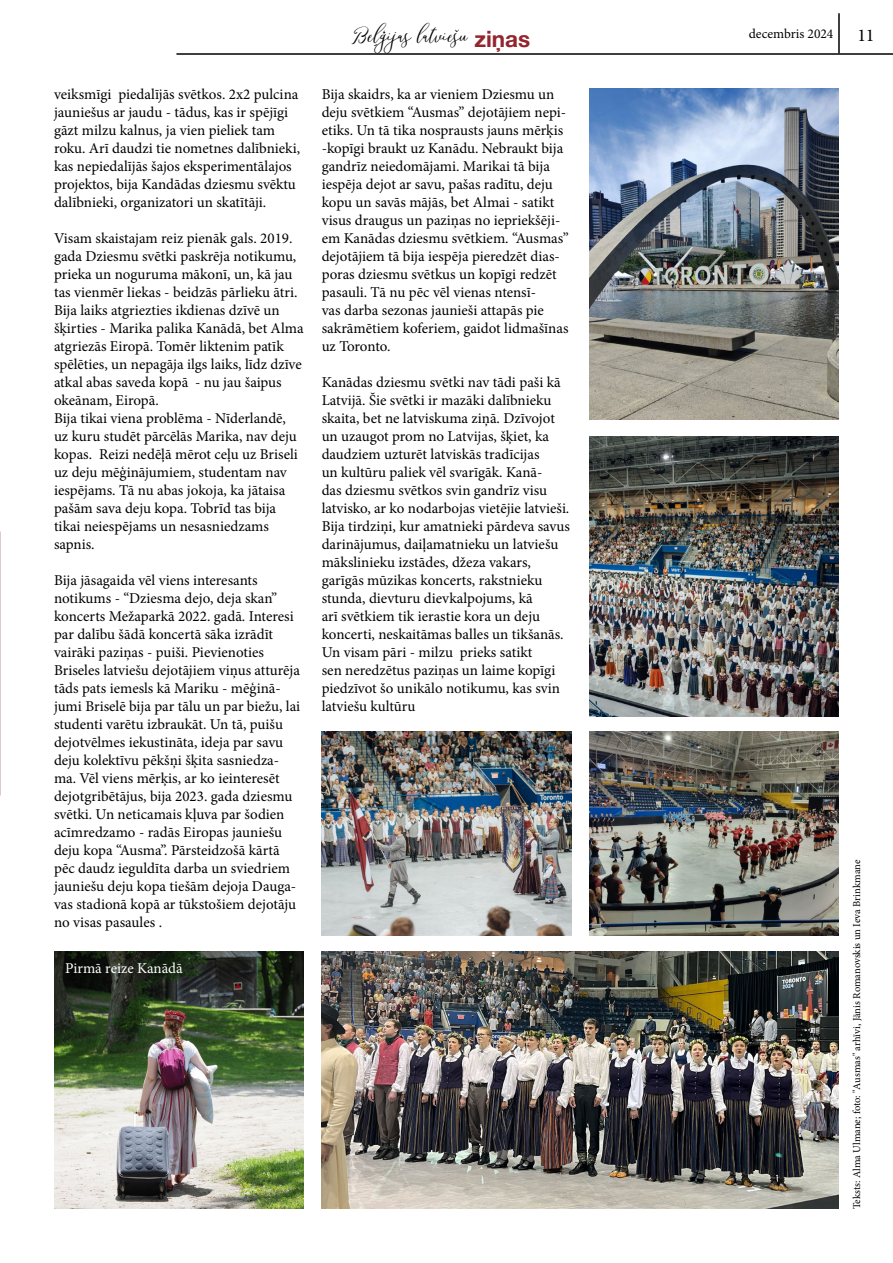
<style>
.page{position:relative;width:893px;height:1263px;background:#fff}
.page>*{position:absolute;margin:0;border:0;box-sizing:border-box;transform-origin:0 0}
.t1{font:24px "Harvester";color:#000}
.t2{font:700 22.5px "Helvetica Neue";color:#93252e}
.t3{font:18px "Minion Pro";color:#000}
.t4{font:15px/18px "Minion Pro";color:#000}
.t5{font:15px "Minion Pro";color:#fff}
.t6{font:13.5px "Minion Pro";color:#000}
.t7{font:10.5px "Minion Pro";letter-spacing:-.005em;color:#000}
</style>
<div class="page">
<hr style="left:176px;top:53px;width:717px;height:2px;background:#000">
<hr style="left:838px;top:13px;width:2px;height:40px;background:#000">
<img style="left:589px;top:437px;width:250px;height:279px">
<img style="left:322px;top:731px;width:249px;height:204px">
<img style="left:0;top:0;width:1px;height:568px">
<img style="left:322px;top:952px;width:517px;height:257px">
<img style="left:54px;top:952px;width:250px;height:257px">
<img style="left:589px;top:88px;width:250px;height:332px">
<img style="left:589px;top:731px;width:250px;height:204px">
<p class="t4" style="left:54px;top:85px;width:248px">veiksmīgi piedalījās svētkos. 2x2 pulcina jauniešus ar jaudu - tādus, kas ir spējīgi gāzt milzu kalnus, ja vien pieliek tam roku. Arī daudzi tie nometnes dalībnieki, kas nepiedalījās šajos eksperimentālajos projektos, bija Kandādas dziesmu svēktu dalībnieki, organizatori un skatītāji.</p>
<p class="t4" style="left:54px;top:229px;width:251px">Visam skaistajam reiz pienāk gals. 2019. gada Dziesmu svētki paskrēja notikumu, prieka un noguruma mākonī, un, kā jau tas vienmēr liekas - beidzās pārlieku ātri.<br>Bija laiks atgriezties ikdienas dzīvē un šķirties - Marika palika Kanādā, bet Alma atgriezās Eiropā. Tomēr liktenim patīk spēlēties, un nepagāja ilgs laiks, līdz dzīve atkal abas saveda kopā - nu jau šaipus okeānam, Eiropā.<br>Bija tikai viena problēma - Nīderlandē, uz kuru studēt pārcēlās Marika, nav deju kopas. Reizi nedēļā mērot ceļu uz Briseli uz deju mēģinājumiem, studentam nav iespējams. Tā nu abas jokoja, ka jātaisa pašām sava deju kopa. Tobrīd tas bija tikai neiespējams un nesasniedzams sapnis.</p>
<p class="t4" style="left:54px;top:571px;width:248px">Bija jāsagaida vēl viens interesants notikums - “Dziesma dejo, deja skan” koncerts Mežaparkā 2022. gadā. Interesi par dalību šādā koncertā sāka izrādīt vairāki paziņas - puiši. Pievienoties Briseles latviešu dejotājiem viņus atturēja tāds pats iemesls kā Mariku - mēģinā&shy;jumi Briselē bija par tālu un par biežu, lai studenti varētu izbraukāt. Un tā, puišu dejotvēlmes iekustināta, ideja par savu deju kolektīvu pēkšņi šķita sasniedza&shy;ma. Vēl viens mērķis, ar ko ieinteresēt dejotgribētājus, bija 2023. gada dziesmu svētki. Un neticamais kļuva par šodien acīmredzamo - radās Eiropas jauniešu deju kopa “Ausma”. Pārsteidzošā kārtā pēc daudz ieguldīta darba un sviedriem jauniešu deju kopa tiešām dejoja Dauga&shy;vas stadionā kopā ar tūkstošiem dejotāju no visas pasaules .</p>
<p class="t5" style="left:65px;top:958px;width:119px">Pirmā reize Kanādā</p>
<h1 class="t1" style="left:351px;top:18px;width:117px">Beļģijas latviešu</h1>
<p class="t3" style="left:857px;top:23px;width:19px">11</p>
<h2 class="t2" style="left:474px;top:21px;width:57px">ziņas</h2>
<p class="t6" style="left:749px;top:24px;width:86px">decembris 2024</p>
<p class="t4" style="left:322px;top:85px;width:249px">Bija skaidrs, ka ar vieniem Dziesmu un deju svētkiem “Ausmas” dejotājiem nepi&shy;etiks. Un tā tika nosprausts jauns mērķis -kopīgi braukt uz Kanādu. Nebraukt bija gandrīz neiedomājami. Marikai tā bija iespēja dejot ar savu, pašas radītu, deju kopu un savās mājās, bet Almai - satikt visus draugus un paziņas no iepriekšēji&shy;em Kanādas dziesmu svētkiem. “Ausmas” dejotājiem tā bija iespēja pieredzēt dias&shy;poras dziesmu svētkus un kopīgi redzēt pasauli. Tā nu pēc vēl vienas ntensī-<br>vas darba sezonas jaunieši attapās pie sakrāmētiem koferiem, gaidot lidmašīnas uz Toronto.</p>
<p class="t4" style="left:322px;top:373px;width:250px">Kanādas dziesmu svētki nav tādi paši kā Latvijā. Šie svētki ir mazāki dalībnieku skaita, bet ne latviskuma ziņā. Dzīvojot un uzaugot prom no Latvijas, šķiet, ka daudziem uzturēt latviskās tradīcijas<br>un kultūru paliek vēl svarīgāk. Kanā-<br>das dziesmu svētkos svin gandrīz visu latvisko, ar ko nodarbojas vietējie latvieši.<br>Bija tirdziņi, kur amatnieki pārdeva savus darinājumus, daiļamatnieku un latviešu mākslinieku izstādes, džeza vakars, garīgās mūzikas koncerts, rakstnieku stunda, dievturu dievkalpojums, kā<br>arī svētkiem tik ierastie kora un deju koncerti, neskaitāmas balles un tikšanās.<br>Un visam pāri - milzu prieks satikt<br>sen neredzētus paziņas un laime kopīgi piedzīvot šo unikālo notikumu, kas svin latviešu kultūru</p>
<p class="t7" style="left:850px;top:1209px;width:351px;rotate:-90deg">Teksts: Alma Ulmane; foto: "Ausmas" arhīvi, Jānis Romanovskis un Ieva Brinkmane</p>
</div>
